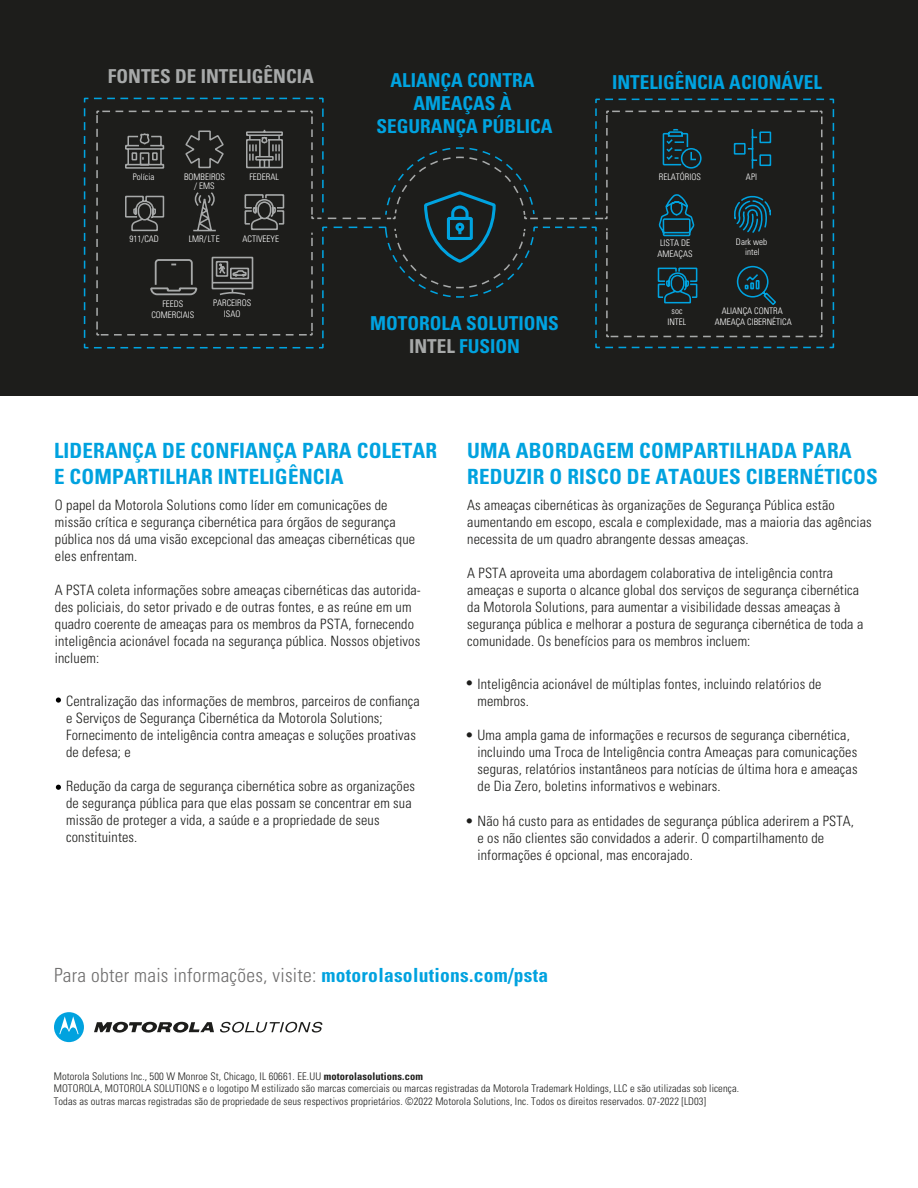
<style>
.page{position:relative;width:918px;height:1188px;background:#fff}
.page>*{position:absolute;margin:0;border:0;box-sizing:border-box;transform-origin:0 0}
.t1{font:700 condensed 21px/25.2px "Univers LT Std";letter-spacing:.01em;color:#00a2df}
.t2{font:300 condensed 19.5px "Univers LT Std";letter-spacing:.015em;color:#706f6f}
.t3{font:700 condensed 19.2px/23.1px "Univers LT Std";color:#00a3e0;text-align:center}
.t4{font:700 condensed 19.2px "Univers LT Std";color:#a7a9a9}
.t5{font:300 condensed 14.25px/17.1px "Univers LT Std";letter-spacing:.01em;color:#1d1d1b}
.t6{font:300 condensed 10.5px/12.6px "Univers LT Std";letter-spacing:.01em;color:#1d1d1b}
.t7{font:300 condensed 9px/10.8px "Univers LT Std";color:#fff;text-align:center}
.s1{color:#a7a9a9}
.s2{font-weight:700;color:#00a2df}
.s3{font-weight:700}
</style>
<div class="page">
<div style="left:0;top:0;width:918px;height:396px;background:#1d1d1b"></div>
<svg style="left:94px;top:1022px;width:120px;height:11px"></svg>
<svg style="left:54px;top:1012px;width:30px;height:30px"></svg>
<svg style="left:220px;top:1022px;width:102px;height:11px"></svg>
<svg style="left:83px;top:97px;width:752px;height:252px"></svg>
<svg style="left:91px;top:97px;width:736px;height:252px"></svg>
<svg style="left:56px;top:698px;width:5px;height:5px"></svg>
<svg style="left:56px;top:785px;width:5px;height:5px"></svg>
<h3 class="t4" style="left:108px;top:64px;width:207px">FONTES DE INTELIGÊNCIA</h3>
<h3 class="t3" style="left:377px;top:68px;width:177px">ALIANÇA CONTRA<br>AMEAÇAS À<br>SEGURANÇA PÚBLICA</h3>
<p class="t7" style="left:184px;top:172px;width:43px;line-height:9px">BOMBEIROS / EMS</p>
<p class="t7" style="left:133px;top:171px;width:23px">Polícia</p>
<p class="t7" style="left:249px;top:171px;width:31px">FEDERAL</p>
<p class="t7" style="left:129px;top:234px;width:31px">911/CAD</p>
<p class="t7" style="left:189px;top:234px;width:32px">LMR/LTE</p>
<p class="t7" style="left:243px;top:234px;width:38px">ACTIVEEYE</p>
<p class="t7" style="left:151px;top:299px;width:45px">FEEDS<br>COMERCIAIS</p>
<p class="t7" style="left:213px;top:297px;width:40px">PARCEIROS<br>ISAO</p>
<h3 class="t3" style="left:370px;top:311px;width:190px">MOTOROLA SOLUTIONS<br><span class="s1">INTEL</span> FUSION</h3>
<h3 class="t3" style="left:612px;top:70px;width:212px">INTELIGÊNCIA ACIONÁVEL</h3>
<p class="t7" style="left:659px;top:171px;width:44px">RELATÓRIOS</p>
<p class="t7" style="left:746px;top:171px;width:13px">API</p>
<p class="t7" style="left:658px;top:237px;width:37px;text-align:left">LISTA DE<br>AMEAÇAS</p>
<p class="t7" style="left:736px;top:236px;width:33px">Dark web intel</p>
<p class="t7" style="left:667px;top:306px;width:21px">soc<br>INTEL</p>
<p class="t7" style="left:715px;top:306px;width:79px">ALIANÇA CONTRA<br>AMEAÇA CIBERNÉTICA</p>
<h1 class="t1" style="left:54px;top:438px;width:385px">LIDERANÇA DE CONFIANÇA PARA COLETAR<br>E COMPARTILHAR INTELIGÊNCIA</h1>
<h1 class="t1" style="left:467px;top:438px;width:412px">UMA ABORDAGEM COMPARTILHADA PARA<br>REDUZIR O RISCO DE ATAQUES CIBERNÉTICOS</h1>
<p class="t5" style="left:55px;top:496px;width:362px">O papel da Motorola Solutions como líder em comunicações de missão crítica e segurança cibernética para órgãos de segurança pública nos dá uma visão excepcional das ameaças cibernéticas que eles enfrentam.</p>
<p class="t5" style="left:55px;top:581px;width:368px">A PSTA coleta informações sobre ameaças cibernéticas das autorida&shy;des policiais, do setor privado e de outras fontes, e as reúne em um quadro coerente de ameaças para os membros da PSTA, fornecendo inteligência acionável focada na segurança pública. Nossos objetivos incluem:</p>
<p class="t5" style="left:66px;top:692px;width:355px">Centralização das informações de membros, parceiros de confiança e Serviços de Segurança Cibernética da Motorola Solutions; Fornecimento de inteligência contra ameaças e soluções proativas de defesa; e</p>
<p class="t5" style="left:66px;top:778px;width:350px">Redução da carga de segurança cibernética sobre as organizações de segurança pública para que elas possam se concentrar em sua missão de proteger a vida, a saúde e a propriedade de seus constituintes.</p>
<p class="t5" style="left:467px;top:496px;width:406px">As ameaças cibernéticas às organizações de Segurança Pública estão aumentando em escopo, escala e complexidade, mas a maioria das agências necessita de um quadro abrangente dessas ameaças.</p>
<p class="t5" style="left:467px;top:564px;width:398px">A PSTA aproveita uma abordagem colaborativa de inteligência contra ameaças e suporta o alcance global dos serviços de segurança cibernética da Motorola Solutions, para aumentar a visibilidade dessas ameaças à segurança pública e melhorar a postura de segurança cibernética de toda a comunidade. Os benefícios para os membros incluem:</p>
<p class="t5" style="left:465px;top:675px;width:358px">• Inteligência acionável de múltiplas fontes, incluindo relatórios de</p>
<p class="t5" style="left:465px;top:727px;width:386px">• Uma ampla gama de informações e recursos de segurança cibernética,</p>
<p class="t5" style="left:478px;top:692px;width:53px">membros.</p>
<p class="t5" style="left:478px;top:744px;width:382px;text-align:justify">incluindo uma Troca de Inteligência contra Ameaças para comunicações seguras, relatórios instantâneos para notícias de última hora e ameaças de Dia Zero, boletins informativos e webinars.</p>
<p class="t5" style="left:478px;top:829px;width:348px">e os não clientes são convidados a aderir. O compartilhamento de informações é opcional, mas encorajado.</p>
<p class="t5" style="left:465px;top:812px;width:390px">• Não há custo para as entidades de segurança pública aderirem a PSTA,</p>
<h2 class="t2" style="left:54px;top:964px;width:496px">Para obter mais informações, visite: <span class="s2">motorolasolutions.com/psta</span></h2>
<p class="t6" style="left:54px;top:1070px;width:687px">Motorola Solutions Inc., 500 W Monroe St, Chicago, IL 60661. EE.UU <span class="s3">motorolasolutions.com<br></span>MOTOROLA, MOTOROLA SOLUTIONS e o logotipo M estilizado são marcas comerciais ou marcas registradas da Motorola Trademark Holdings, LLC e são utilizadas sob licença.<br>Todas as outras marcas registradas são de propriedade de seus respectivos proprietários. ©2022 Motorola Solutions, Inc. Todos os direitos reservados. 07-2022 [LD03]</p>
</div>
